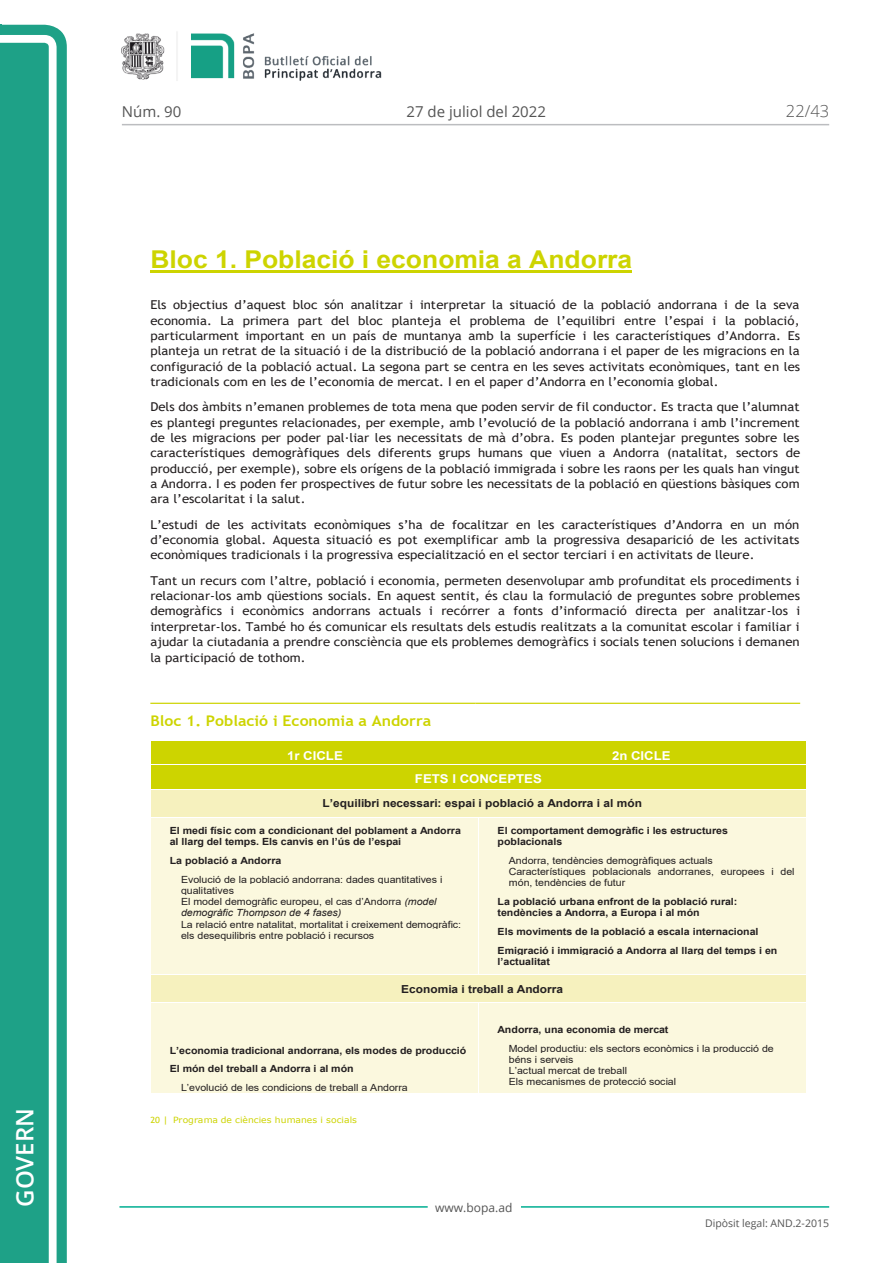
<style>
.page{position:relative;width:893px;height:1263px;background:#fff}
.page>*{position:absolute;margin:0;border:0;box-sizing:border-box;transform-origin:0 0}
.t1{font:700 24.6px "Arial";color:#cdd400;scale:1.08 1}
.t2{font:600 24px "Open Sans";color:#fff}
.t3{font:300 16.5px "Open Sans";color:#545454}
.t4{font:15px "Open Sans";color:#545454}
.t5{font:700 14.7px "Trebuchet MS";color:#cdd400;scale:1.08 1}
.t6{font:12.15px/15.3px "Trebuchet MS";color:#231f20;text-align:justify;scale:1.08 1}
.t7{font:700 12.15px "Arial";color:#fff;scale:1.08 1}
.t8{font:12px "Open Sans";color:#545454}
.t9{font:700 11.1px "Arial";color:#231f20;scale:1.08 1}
.t10{font:11.1px "Courier New";color:#231f20;scale:1.08 1}
.t11{font:10.5px "Open Sans";color:#545454}
.t12{font:9.9px/11.2px "Arial";letter-spacing:-.005em;color:#231f20;scale:1.08 1}
.t13{font:700 9.9px/11.4px "Arial";color:#231f20;scale:1.08 1}
.t14{font:8.55px "Verdana";letter-spacing:.005em;color:#cdd400;scale:1.08 1}
.s1{font-weight:700}
.s2{font-style:italic}
.s3{font-family:"Trebuchet MS"}
</style>
<div class="page">
<svg style="left:0;top:25px;width:67px;height:1238px;fill:#1ea187"></svg>
<div style="left:0;top:43px;width:49px;height:1220px;background:#1ea187"></div>
<img style="left:122px;top:32px;width:260px;height:49px">
<hr style="left:119px;top:1206px;width:309px;height:2px;background:#00ae91">
<hr style="left:521px;top:1206px;width:308px;height:2px;background:#00ae91">
<hr style="left:122px;top:124px;width:707px;height:1px;background:#bcbdc0">
<hr style="left:150px;top:270px;width:482px;height:3px;background:#cdd400">
<div style="left:151px;top:741px;width:655px;height:23px;background:#cdd400"></div>
<div style="left:151px;top:765px;width:655px;height:24px;background:#cdd400"></div>
<div style="left:151px;top:789px;width:655px;height:28px;background:#f6f1be"></div>
<hr style="left:151px;top:789px;width:655px;height:1px;background:#fff">
<div style="left:151px;top:817px;width:327px;height:157px;background:#fbf8de"></div>
<div style="left:479px;top:817px;width:327px;height:19px;background:#fbf8de"></div>
<div style="left:479px;top:836px;width:327px;height:18px;background:#fbf8de"></div>
<div style="left:479px;top:854px;width:327px;height:12px;background:#fbf8de"></div>
<div style="left:479px;top:866px;width:327px;height:11px;background:#fbf8de"></div>
<div style="left:479px;top:877px;width:327px;height:11px;background:#fbf8de"></div>
<div style="left:479px;top:888px;width:327px;height:19px;background:#fbf8de"></div>
<div style="left:479px;top:907px;width:327px;height:19px;background:#fbf8de"></div>
<div style="left:479px;top:926px;width:327px;height:18px;background:#fbf8de"></div>
<div style="left:479px;top:944px;width:327px;height:12px;background:#fbf8de"></div>
<div style="left:479px;top:956px;width:327px;height:18px;background:#fbf8de"></div>
<hr style="left:151px;top:817px;width:327px;height:1px;background:#fff">
<hr style="left:479px;top:817px;width:327px;height:1px;background:#fff">
<div style="left:151px;top:975px;width:655px;height:27px;background:#f6f1be"></div>
<div style="left:151px;top:1003px;width:327px;height:21px;background:#fbf8de"></div>
<div style="left:151px;top:1024px;width:327px;height:20px;background:#fbf8de"></div>
<div style="left:151px;top:1044px;width:327px;height:19px;background:#fbf8de"></div>
<div style="left:151px;top:1063px;width:327px;height:19px;background:#fbf8de"></div>
<div style="left:151px;top:1082px;width:327px;height:11px;background:#fbf8de"></div>
<div style="left:479px;top:1003px;width:327px;height:90px;background:#fbf8de"></div>
<hr style="left:150px;top:703px;width:325px;height:1px;background:#cdd400">
<hr style="left:475px;top:703px;width:325px;height:1px;background:#cdd400">
<h2 class="t2" style="left:8px;top:1207px;width:100px;rotate:-90deg">Govern</h2>
<p class="t4" style="left:122px;top:102px;width:61px">Núm. 90</p>
<p class="t4" style="left:406px;top:102px;width:141px">27 de juliol del 2022</p>
<h3 class="t3" style="left:786px;top:100px;width:45px">22/43</h3>
<p class="t1" style="left:150px;top:242px;width:448px">Bloc 1. Població i economia a Andorra</p>
<p class="t6" style="left:150px;top:297px;width:603px">Els objectius d’aquest bloc són analitzar i interpretar la situació de la població andorrana i de la seva economia. La primera part del bloc planteja el problema de l’equilibri entre l’espai i la població, particularment important en un país de muntanya amb la superfície i les característiques d’Andorra. Es planteja un retrat de la situació i de la distribució de la població andorrana i el paper de les migracions en la configuració de la població actual. La segona part se centra en les seves activitats econòmiques, tant en les tradicionals com en les de l’economia de mercat. I en el paper d’Andorra en l’economia global.</p>
<p class="t6" style="left:150px;top:399px;width:603px">Dels dos àmbits n’emanen problemes de tota mena que poden servir de fil conductor. Es tracta que l’alumnat es plantegi preguntes relacionades, per exemple, amb l’evolució de la població andorrana i amb l’increment de les migracions per poder pal·liar les necessitats de mà d’obra. Es poden plantejar preguntes sobre les característiques demogràfiques dels diferents grups humans que viuen a Andorra (natalitat, sectors de producció, per exemple), sobre els orígens de la població immigrada i sobre les raons per les quals han vingut a Andorra. I es poden fer prospectives de futur sobre les necessitats de la població en qüestions bàsiques com ara l’escolaritat i la salut.</p>
<p class="t6" style="left:150px;top:517px;width:603px">L’estudi de les activitats econòmiques s’ha de focalitzar en les característiques d’Andorra en un món d’economia global. Aquesta situació es pot exemplificar amb la progressiva desaparició de les activitats econòmiques tradicionals i la progressiva especialització en el sector terciari i en activitats de lleure.</p>
<p class="t6" style="left:150px;top:572px;width:603px">Tant un recurs com l’altre, població i economia, permeten desenvolupar amb profunditat els procediments i relacionar-los amb qüestions socials. En aquest sentit, és clau la formulació de preguntes sobre problemes demogràfics i econòmics andorrans actuals i recórrer a fonts d’informació directa per analitzar-los i interpretar-los. També ho és comunicar els resultats dels estudis realitzats a la comunitat escolar i familiar i ajudar la ciutadania a prendre consciència que els problemes demogràfics i socials tenen solucions i demanen la participació de tothom.</p>
<p class="t5" style="left:150px;top:712px;width:262px">Bloc 1. Població i Economia a Andorra</p>
<p class="t7" style="left:287px;top:747px;width:53px">1r CICLE</p>
<p class="t7" style="left:612px;top:747px;width:56px">2n CICLE</p>
<p class="t7" style="left:415px;top:770px;width:119px">FETS I CONCEPTES</p>
<p class="t9" style="left:323px;top:795px;width:297px">L’equilibri necessari: espai i població a Andorra i al món</p>
<p class="t13" style="left:170px;top:825px;width:271px">El medi físic com a condicionant del poblament a Andorra al llarg del temps. Els canvis en l’ús de l’espai</p>
<p class="t12" style="left:181px;top:851px;width:244px;line-height:18.8px;text-indent:-11px"><span class="s1">La població a Andorra<br></span>Evolució de la població andorrana: dades quantitatives i</p>
<p class="t12" style="left:181px;top:884px;width:261px">qualitatives<br>El model demogràfic europeu, el cas d’Andorra <span class="s2">(model demogràfic Thompson de 4 fases)<br></span>La relació entre natalitat, mortalitat i creixement demogràfic: els desequilibris entre població i recursos</p>
<p class="t13" style="left:498px;top:825px;width:215px">El comportament demogràfic i les estructures poblacionals</p>
<p class="t12" style="left:509px;top:855px;width:266px">Andorra, tendències demogràfiques actuals<br>Característiques poblacionals andorranes, europees i del món, tendències de futur</p>
<p class="t13" style="left:498px;top:896px;width:224px">La població urbana enfront de la població rural: tendències a Andorra, a Europa i al món</p>
<p class="t13" style="left:498px;top:922px;width:261px;line-height:18.6px">Els moviments de la població a escala internacional<br>Emigració i immigració a Andorra al llarg del temps i en</p>
<p class="t13" style="left:498px;top:956px;width:50px">l’actualitat</p>
<p class="t9" style="left:401px;top:981px;width:151px">Economia i treball a Andorra</p>
<p class="t10" style="left:601px;top:1024px;width:8px">o</p>
<p class="t13" style="left:170px;top:1045px;width:276px">L’economia tradicional andorrana, els modes de producció</p>
<p class="t13" style="left:170px;top:1063px;width:172px">El món del treball a Andorra i al món</p>
<p class="t12" style="left:181px;top:1082px;width:211px">L’evolució de les condicions de treball a Andorra</p>
<p class="t12" style="left:509px;top:1020px;width:247px;line-height:18.6px;text-indent:-11px"><span class="s1">Andorra, una economia de mercat<br></span>Model productiu: els sectors econòmics i la producció de</p>
<p class="t12" style="left:509px;top:1054px;width:156px">béns i serveis<br>L’actual mercat de treball<br>Els mecanismes de protecció social</p>
<p class="t14" style="left:150px;top:1114px;width:193px"><span class="s3">20</span> | Programa de ciències humanes i socials</p>
<p class="t8" style="left:435px;top:1199px;width:79px">www.bopa.ad</p>
<p class="t11" style="left:705px;top:1216px;width:125px">Dipòsit legal: AND.2-2015</p>
</div>
